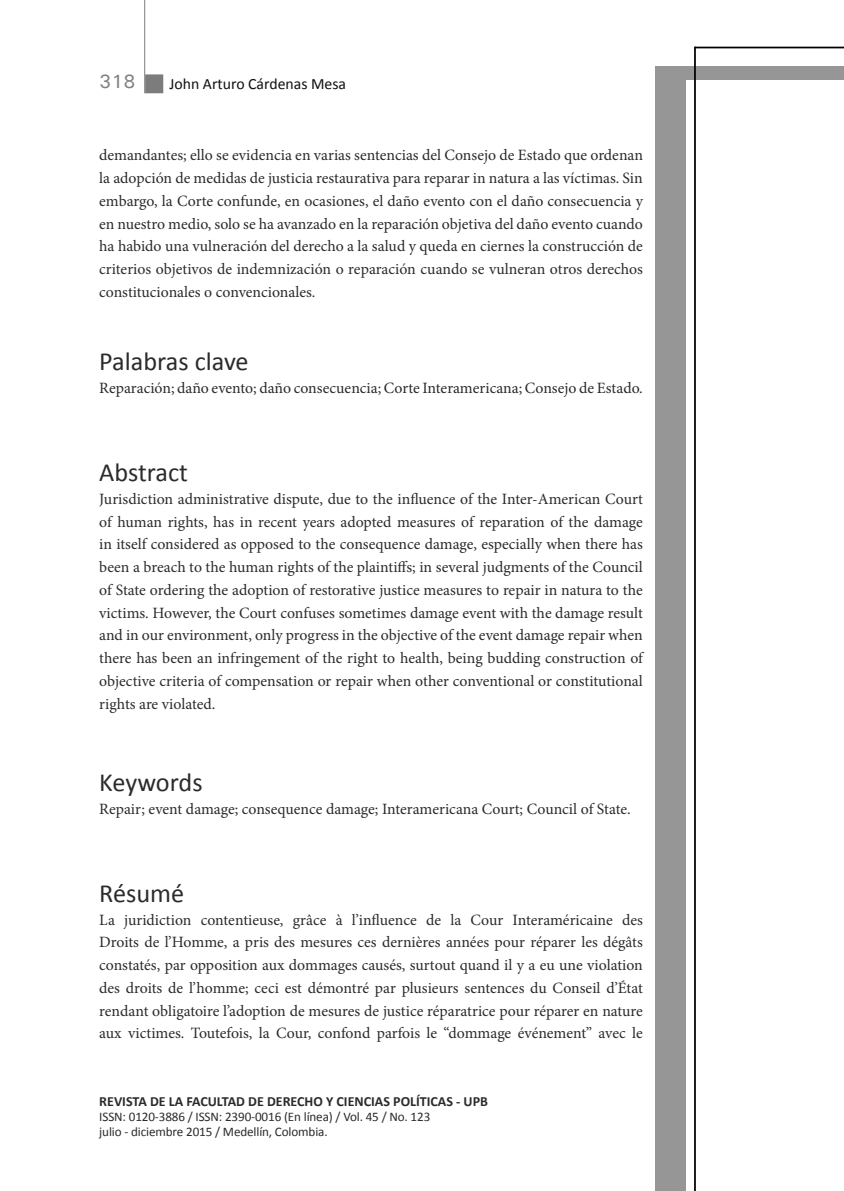
<style>
.page{position:relative;width:844px;height:1191px;background:#fff}
.page>*{position:absolute;margin:0;border:0;box-sizing:border-box;transform-origin:0 0}
.t1{font:26.25px "Calibri";color:#2b2b2b}
.t2{font:500 19.25px "Univers";color:#818181}
.t3{font:15.75px/22.8px "Minion Pro";color:#2b2b2b;text-align:justify}
.t4{font:15.75px "Calibri";color:#101010}
.t5{font:700 14px "Calibri";color:#2b2b2b}
.t6{font:13.12px/15px "Calibri";letter-spacing:-.01em;color:#2b2b2b}
</style>
<div class="page">
<hr style="left:144px;top:0;width:1px;height:93px;background:#7c7c7c">
<div style="left:145px;top:74px;width:18px;height:19px;background:#7c7c7c;border:2px solid #7c7c7c"></div>
<div style="left:655px;top:66px;width:30px;height:1125px;background:#969696"></div>
<div style="left:655px;top:66px;width:188px;height:13px;background:#969696"></div>
<hr style="left:694px;top:47px;width:149px;height:1px;background:#000">
<hr style="left:694px;top:47px;width:1px;height:1144px;background:#000">
<p class="t2" style="left:99px;top:69px;width:38px">318</p>
<p class="t4" style="left:169px;top:74px;width:178px">John Arturo Cárdenas Mesa</p>
<p class="t3" style="left:99px;top:144px;width:545px">demandantes; ello se evidencia en varias sentencias del Consejo de Estado que ordenan la adopción de medidas de justicia restaurativa para reparar in natura a las víctimas. Sin embargo, la Corte confunde, en ocasiones, el daño evento con el daño consecuencia y en nuestro medio, solo se ha avanzado en la reparación objetiva del daño evento cuando ha habido una vulneración del derecho a la salud y queda en ciernes la construcción de criterios objetivos de indemnización o reparación cuando se vulneran otros derechos constitucionales o convencionales.</p>
<h1 class="t1" style="left:99px;top:345px;width:151px">Palabras clave</h1>
<p class="t3" style="left:99px;top:377px;width:545px">Reparación; daño evento; daño consecuencia; Corte Interamericana; Consejo de Estado.</p>
<h1 class="t1" style="left:99px;top:456px;width:90px">Abstract</h1>
<p class="t3" style="left:99px;top:487px;width:545px">Jurisdiction administrative dispute, due to the influence of the Inter-American Court of human rights, has in recent years adopted measures of reparation of the damage in itself considered as opposed to the consequence damage, especially when there has been a breach to the human rights of the plaintiffs; in several judgments of the Council of State ordering the adoption of restorative justice measures to repair in natura to the victims. However, the Court confuses sometimes damage event with the damage result and in our environment, only progress in the objective of the event damage repair when there has been an infringement of the right to health, being budding construction of objective criteria of compensation or repair when other conventional or constitutional rights are violated.</p>
<h1 class="t1" style="left:99px;top:766px;width:105px">Keywords</h1>
<p class="t3" style="left:99px;top:797px;width:532px">Repair; event damage; consequence damage; Interamericana Court; Council of State.</p>
<h1 class="t1" style="left:99px;top:876px;width:86px">Résumé</h1>
<p class="t3" style="left:99px;top:908px;width:545px">La juridiction contentieuse, grâce à l’influence de la Cour Interaméricaine des Droits de l’Homme, a pris des mesures ces dernières années pour réparer les dégâts constatés, par opposition aux dommages causés, surtout quand il y a eu une violation des droits de l’homme; ceci est démontré par plusieurs sentences du Conseil d’État rendant obligatoire l’adoption de mesures de justice réparatrice pour réparer en nature aux victimes. Toutefois, la Cour, confond parfois le “dommage événement” avec le</p>
<p class="t5" style="left:99px;top:1092px;width:390px">REVISTA DE LA FACULTAD DE DERECHO Y CIENCIAS POLÍTICAS - UPB</p>
<p class="t6" style="left:99px;top:1108px;width:332px">ISSN: 0120-3886 / ISSN: 2390-0016 (En línea) / Vol. 45 / No. 123 julio - diciembre 2015 / Medellín, Colombia.</p>
</div>
